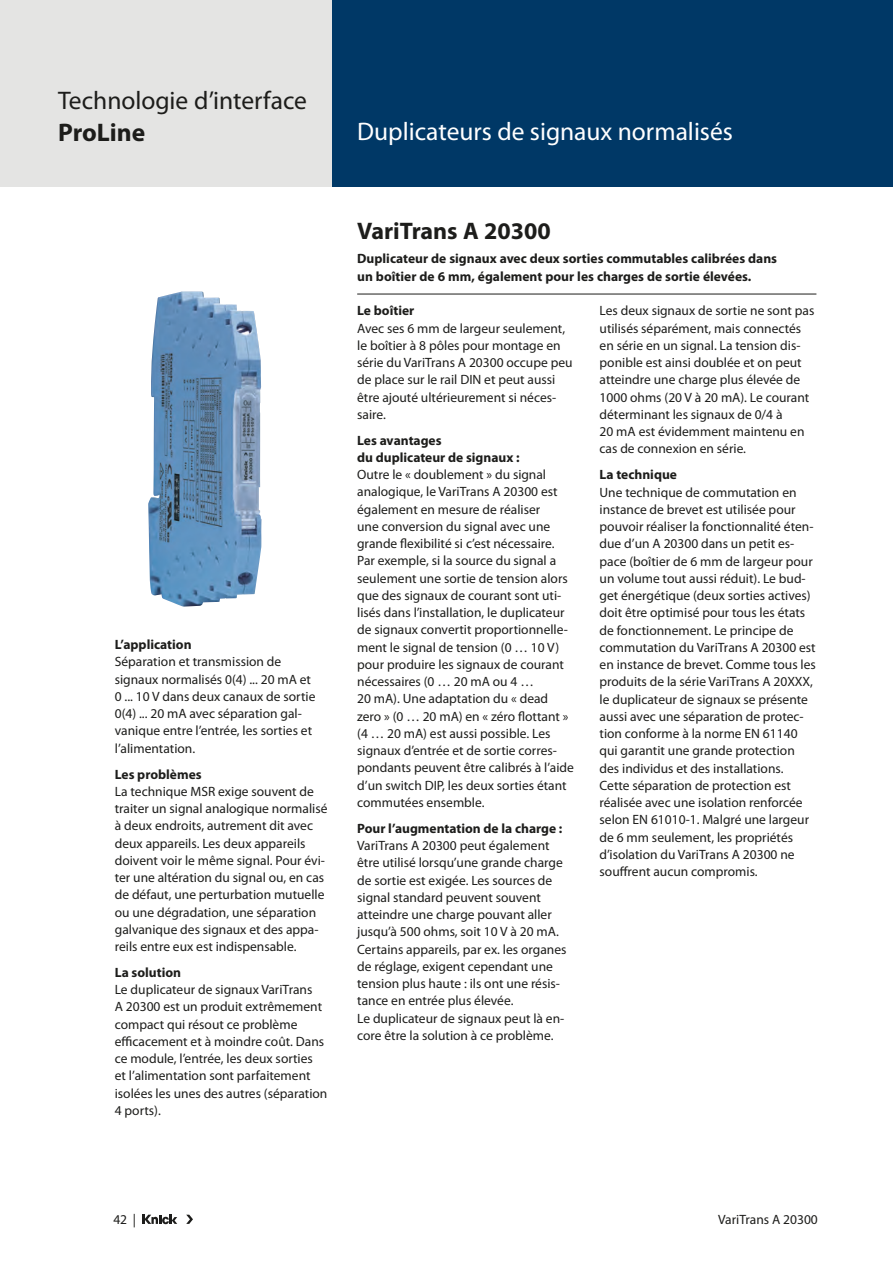
<style>
.page{position:relative;width:893px;height:1263px;background:#fff}
.page>*{position:absolute;margin:0;border:0;box-sizing:border-box;transform-origin:0 0}
.Produktbereiche{font:25.5px "Myriad Pro";color:#fff}
.t1{font:25.5px "Myriad Pro";color:#1d1d1b}
.t2{font:700 25.5px "Myriad Pro";color:#1d1d1b}
.Headline_Produkt{font:700 24px "Myriad Pro";color:#1d1d1b}
.Text{font:13.5px/17.2px "Myriad Pro";color:#1d1d1b}
.Zwischenüberschrift{font:700 13.5px/17.2px "Myriad Pro";color:#1d1d1b}
.Subline_Produkt{font:700 13.5px/18px "Myriad Pro";color:#1d1d1b}
</style>
<div class="page">
<div style="left:332px;top:0;width:561px;height:187px;background:#003866"></div>
<svg style="left:186px;top:1215px;width:7px;height:9px"></svg>
<svg style="left:142px;top:1215px;width:35px;height:9px"></svg>
<div style="left:0;top:0;width:332px;height:187px;background:#e4e4e3"></div>
<hr style="left:357px;top:294px;width:459px;height:1px;background:#1d1d1b">
<img style="left:148px;top:292px;width:78px;height:314px">
<h1 class="t1" style="left:58px;top:85px;width:250px">Technologie d’interface</h1>
<h1 class="t2" style="left:58px;top:116px;width:89px">ProLine</h1>
<p class="Produktbereiche" style="left:357px;top:116px;width:377px">Duplicateurs de signaux normalisés</p>
<p class="Zwischenüberschrift" style="left:115px;top:636px;width:78px">L’application</p>
<p class="Text" style="left:115px;top:653px;width:202px">Séparation et transmission de signaux normalisés 0(4) ... 20 mA et<br>0 ... 10 V dans deux canaux de sortie<br>0(4) ... 20 mA avec séparation gal&shy;vanique entre l’entrée, les sorties et l’alimentation.</p>
<p class="Zwischenüberschrift" style="left:115px;top:765px;width:88px">Les problèmes</p>
<p class="Text" style="left:115px;top:782px;width:214px">La technique MSR exige souvent de traiter un signal analogique normalisé à deux endroits, autrement dit avec deux appareils. Les deux appareils doivent voir le même signal. Pour évi&shy;ter une altération du signal ou, en cas de défaut, une perturbation mutuelle ou une dégradation, une séparation galvanique des signaux et des appa&shy;reils entre eux est indispensable.</p>
<p class="Zwischenüberschrift" style="left:115px;top:963px;width:68px">La solution</p>
<p class="Text" style="left:115px;top:981px;width:214px">Le duplicateur de signaux VariTrans<br>A 20300 est un produit extrêmement compact qui résout ce problème efficacement et à moindre coût. Dans ce module, l’entrée, les deux sorties et l’alimentation sont parfaitement isolées les unes des autres (séparation<br>4 ports).</p>
<p class="Headline_Produkt" style="left:357px;top:215px;width:195px">VariTrans A 20300</p>
<p class="Subline_Produkt" style="left:357px;top:249px;width:421px">Duplicateur de signaux avec deux sorties commutables calibrées dans un boîtier de 6 mm, également pour les charges de sortie élevées.</p>
<p class="Zwischenüberschrift" style="left:357px;top:302px;width:59px">Le boîtier</p>
<p class="Text" style="left:357px;top:319px;width:217px">Avec ses 6 mm de largeur seulement, le boîtier à 8 pôles pour montage en série du VariTrans A 20300 occupe peu de place sur le rail DIN et peut aussi être ajouté ultérieurement si néces&shy;saire.</p>
<p class="Zwischenüberschrift" style="left:357px;top:431px;width:164px">Les avantages<br>du duplicateur de signaux :</p>
<p class="Text" style="left:357px;top:466px;width:218px">Outre le « doublement » du signal analogique, le VariTrans A 20300 est également en mesure de réaliser<br>une conversion du signal avec une grande flexibilité si c’est nécessaire.<br>Par exemple, si la source du signal a seulement une sortie de tension alors que des signaux de courant sont uti&shy;lisés dans l’installation, le duplicateur de signaux convertit proportionnelle&shy;ment le signal de tension (0 … 10 V) pour produire les signaux de courant nécessaires (0 … 20 mA ou 4 …<br>20 mA). Une adaptation du « dead zero » (0 … 20 mA) en « zéro flottant » (4 … 20 mA) est aussi possible. Les signaux d’entrée et de sortie corres&shy;pondants peuvent être calibrés à l’aide d’un switch DIP, les deux sorties étant commutées ensemble.</p>
<p class="Zwischenüberschrift" style="left:357px;top:819px;width:207px">Pour l’augmentation de la charge :</p>
<p class="Text" style="left:357px;top:837px;width:211px">VariTrans A 20300 peut également être utilisé lorsqu’une grande charge de sortie est exigée. Les sources de signal standard peuvent souvent atteindre une charge pouvant aller jusqu’à 500 ohms, soit 10 V à 20 mA.<br>Certains appareils, par ex. les organes de réglage, exigent cependant une tension plus haute : ils ont une résis&shy;tance en entrée plus élevée.<br>Le duplicateur de signaux peut là en&shy;core être la solution à ce problème.</p>
<p class="Text" style="left:600px;top:302px;width:216px">Les deux signaux de sortie ne sont pas utilisés séparément, mais connectés en série en un signal. La tension dis&shy;ponible est ainsi doublée et on peut atteindre une charge plus élevée de 1000 ohms (20 V à 20 mA). Le courant déterminant les signaux de 0/4 à<br>20 mA est évidemment maintenu en cas de connexion en série.</p>
<p class="Zwischenüberschrift" style="left:600px;top:466px;width:79px">La technique</p>
<p class="Text" style="left:600px;top:483px;width:218px">Une technique de commutation en instance de brevet est utilisée pour pouvoir réaliser la fonctionnalité éten&shy;due d’un A 20300 dans un petit es&shy;pace (boîtier de 6 mm de largeur pour un volume tout aussi réduit). Le bud&shy;get énergétique (deux sorties actives) doit être optimisé pour tous les états de fonctionnement. Le principe de commutation du VariTrans A 20300 est en instance de brevet. Comme tous les produits de la série VariTrans A 20XXX, le duplicateur de signaux se présente aussi avec une séparation de protec&shy;tion conforme à la norme EN 61140 qui garantit une grande protection des individus et des installations.<br>Cette séparation de protection est réalisée avec une isolation renforcée selon EN 61010-1. Malgré une largeur de 6 mm seulement, les propriétés d’isolation du VariTrans A 20300 ne souffrent aucun compromis.</p>
<p class="Text" style="left:113px;top:1211px;width:24px">42 |</p>
<p class="Text" style="left:718px;top:1211px;width:101px">VariTrans A 20300</p>
</div>
